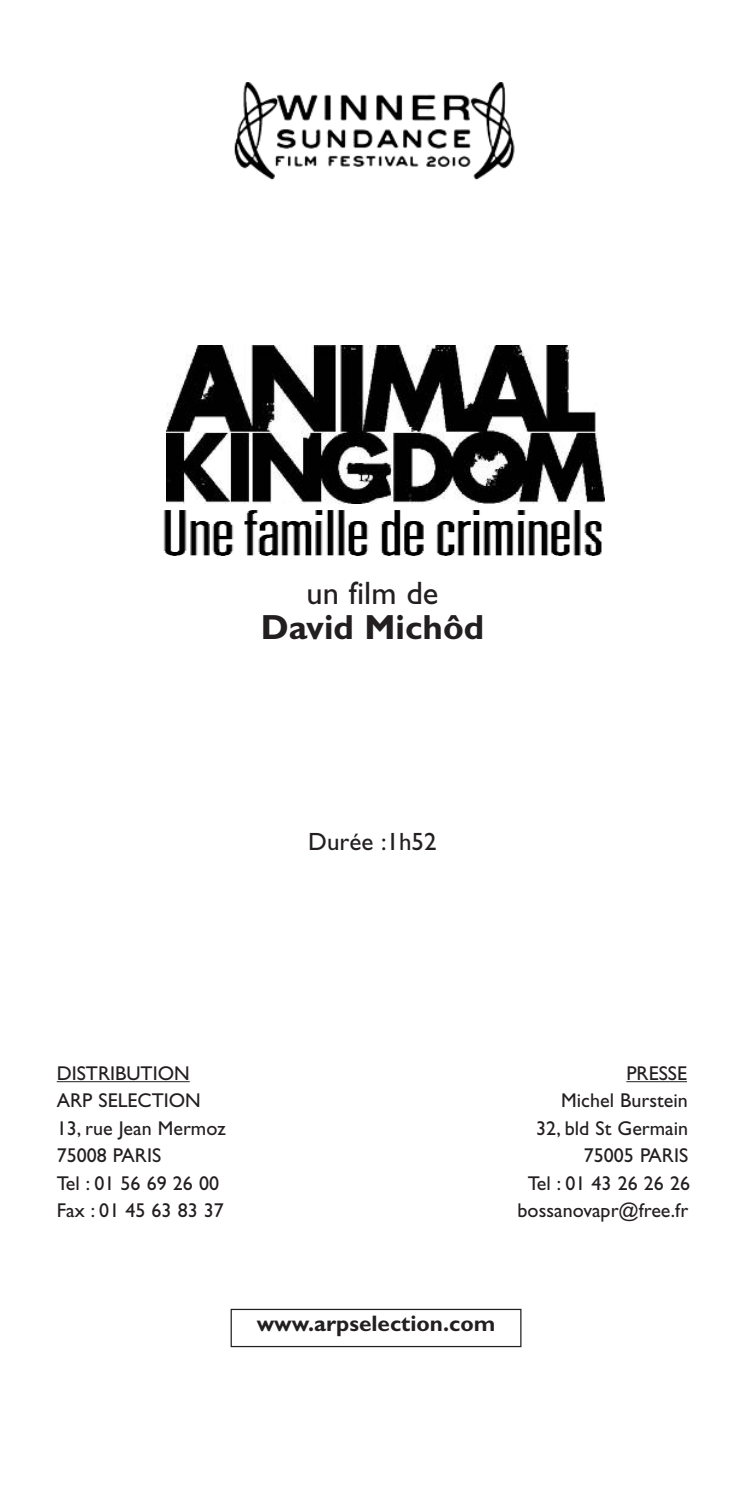
<style>
.page{position:relative;width:745px;height:1489px;background:#fff}
.page>*{position:absolute;margin:0;border:0;box-sizing:border-box;transform-origin:0 0}
.t1{font:700 35px "Gill Sans";color:#231f20}
.t2{font:32.5px "Gill Sans";color:#231f20}
.t3{font:25px "Gill Sans";color:#231f20}
.t4{font:700 22.5px "Gill Sans";color:#231f20}
.t5{font:20px "Gill Sans";color:#231f20}
</style>
<div class="page">
<div style="left:230px;top:1308px;width:291px;height:38px;border:1px solid #231f20"></div>
<hr style="left:57px;top:1081px;width:133px;height:1px;background:#231f20">
<hr style="left:626px;top:1081px;width:60px;height:1px;background:#231f20">
<img style="left:234px;top:82px;width:281px;height:98px">
<img style="left:166px;top:345px;width:438px;height:158px">
<img style="left:163px;top:510px;width:439px;height:46px">
<h2 class="t2" style="left:306px;top:581px;width:133px">un film de</h2>
<h1 class="t1" style="left:260px;top:614px;width:225px">David Michôd</h1>
<p class="t3" style="left:308px;top:831px;width:130px">Durée :1h52</p>
<p class="t5" style="left:57px;top:1065px;width:134px">DISTRIBUTION</p>
<p class="t5" style="left:626px;top:1065px;width:62px">PRESSE</p>
<p class="t5" style="left:57px;top:1092px;width:146px">ARP SELECTION</p>
<p class="t5" style="left:561px;top:1092px;width:128px">Michel Burstein</p>
<p class="t5" style="left:57px;top:1120px;width:170px">13, rue Jean Mermoz</p>
<p class="t5" style="left:536px;top:1120px;width:153px">32, bld St Germain</p>
<p class="t5" style="left:57px;top:1147px;width:106px">75008 PARIS</p>
<p class="t5" style="left:583px;top:1147px;width:106px">75005 PARIS</p>
<p class="t5" style="left:57px;top:1175px;width:164px">Tel : 01 56 69 26 00</p>
<p class="t5" style="left:527px;top:1175px;width:164px">Tel : 01 43 26 26 26</p>
<p class="t5" style="left:57px;top:1202px;width:168px">Fax : 01 45 63 83 37</p>
<p class="t5" style="left:517px;top:1202px;width:172px">bossanovapr@free.fr</p>
<p class="t4" style="left:256px;top:1315px;width:240px">www.arpselection.com</p>
</div>
